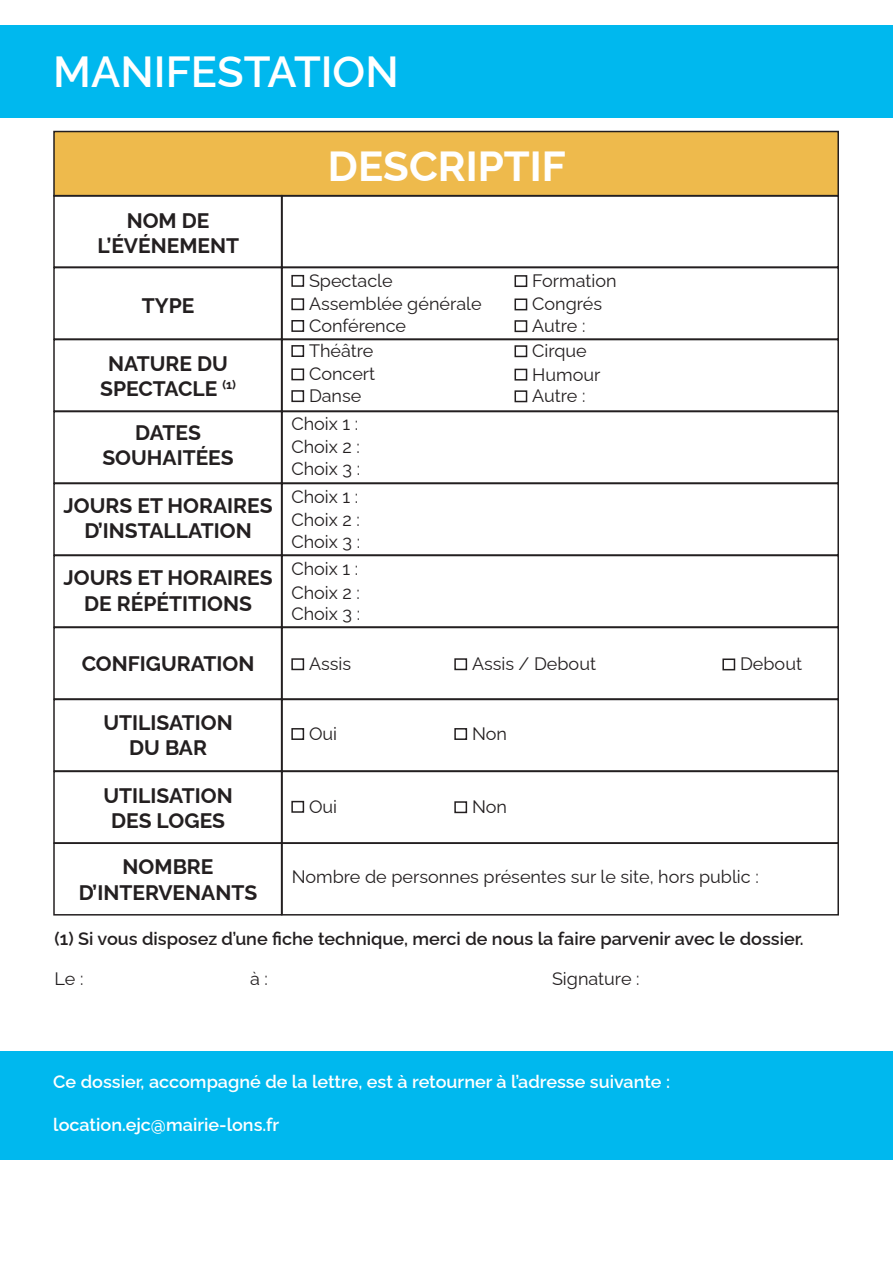
<style>
.page{position:relative;width:893px;height:1263px;background:#fff}
.page>*{position:absolute;margin:0;border:0;box-sizing:border-box;transform-origin:0 0}
.t1{font:600 43.5px "Raleway";color:#fff}
.t2{font:700 42px "Raleway";color:#fff}
.t3{font:700 21px/25.2px "Raleway";color:#231f20;text-align:center}
.t4{font:18px "Raleway";color:#231f20}
.t5{font:600 18px "Raleway";color:#fff}
.t6{font:600 18px "Raleway";color:#231f20}
</style>
<div class="page">
<div style="left:0;top:25px;width:893px;height:92px;background:#00b8ee"></div>
<div style="left:0;top:1051px;width:893px;height:109px;background:#00b8ee"></div>
<div style="left:54px;top:131px;width:784px;height:65px;background:#eeba4c"></div>
<div style="left:53px;top:131px;width:786px;height:66px;border:2px solid #231f20"></div>
<div style="left:53px;top:195px;width:229px;height:73px;border:2px solid #231f20"></div>
<div style="left:53px;top:555px;width:229px;height:73px;border:2px solid #231f20"></div>
<div style="left:53px;top:842px;width:229px;height:73px;border:2px solid #231f20"></div>
<div style="left:281px;top:195px;width:558px;height:73px;border:2px solid #231f20"></div>
<div style="left:281px;top:555px;width:558px;height:73px;border:2px solid #231f20"></div>
<div style="left:281px;top:842px;width:558px;height:73px;border:2px solid #231f20"></div>
<div style="left:53px;top:267px;width:229px;height:73px;border:2px solid #231f20"></div>
<div style="left:53px;top:627px;width:229px;height:73px;border:2px solid #231f20"></div>
<div style="left:281px;top:267px;width:558px;height:73px;border:2px solid #231f20"></div>
<div style="left:281px;top:627px;width:558px;height:73px;border:2px solid #231f20"></div>
<div style="left:53px;top:339px;width:229px;height:73px;border:2px solid #231f20"></div>
<div style="left:53px;top:699px;width:229px;height:73px;border:2px solid #231f20"></div>
<div style="left:281px;top:339px;width:558px;height:73px;border:2px solid #231f20"></div>
<div style="left:281px;top:699px;width:558px;height:73px;border:2px solid #231f20"></div>
<div style="left:53px;top:411px;width:229px;height:73px;border:2px solid #231f20"></div>
<div style="left:281px;top:411px;width:558px;height:73px;border:2px solid #231f20"></div>
<div style="left:53px;top:483px;width:229px;height:73px;border:2px solid #231f20"></div>
<div style="left:281px;top:483px;width:558px;height:73px;border:2px solid #231f20"></div>
<div style="left:291px;top:275px;width:13px;height:12px;border:2px solid #231f20"></div>
<div style="left:291px;top:345px;width:13px;height:12px;border:2px solid #231f20"></div>
<div style="left:454px;top:658px;width:13px;height:12px;border:2px solid #231f20"></div>
<div style="left:454px;top:728px;width:13px;height:12px;border:2px solid #231f20"></div>
<div style="left:454px;top:801px;width:13px;height:12px;border:2px solid #231f20"></div>
<div style="left:514px;top:275px;width:13px;height:12px;border:2px solid #231f20"></div>
<div style="left:514px;top:345px;width:13px;height:12px;border:2px solid #231f20"></div>
<div style="left:291px;top:298px;width:13px;height:12px;border:2px solid #231f20"></div>
<div style="left:291px;top:368px;width:13px;height:12px;border:2px solid #231f20"></div>
<div style="left:291px;top:658px;width:13px;height:12px;border:2px solid #231f20"></div>
<div style="left:291px;top:728px;width:13px;height:12px;border:2px solid #231f20"></div>
<div style="left:291px;top:801px;width:13px;height:12px;border:2px solid #231f20"></div>
<div style="left:514px;top:298px;width:13px;height:12px;border:2px solid #231f20"></div>
<div style="left:514px;top:369px;width:13px;height:12px;border:2px solid #231f20"></div>
<div style="left:514px;top:390px;width:13px;height:12px;border:2px solid #231f20"></div>
<div style="left:291px;top:320px;width:13px;height:12px;border:2px solid #231f20"></div>
<div style="left:291px;top:390px;width:13px;height:12px;border:2px solid #231f20"></div>
<div style="left:722px;top:658px;width:13px;height:12px;border:2px solid #231f20"></div>
<div style="left:514px;top:320px;width:13px;height:12px;border:2px solid #231f20"></div>
<p class="t1" style="left:53px;top:37px;width:347px">MANIFESTATION</p>
<p class="t3" style="left:127px;top:205px;width:84px">NOM DE</p>
<p class="t3" style="left:98px;top:231px;width:143px">L’ÉVÉNEMENT</p>
<p class="t3" style="left:142px;top:290px;width:54px">TYPE</p>
<p class="t3" style="left:100px;top:348px;width:137px">NATURE DU<br>SPECTACLE <sup>(1)</sup></p>
<p class="t3" style="left:135px;top:417px;width:67px">DATES</p>
<p class="t3" style="left:102px;top:442px;width:133px">SOUHAITÉES</p>
<p class="t3" style="left:64px;top:491px;width:210px">JOURS ET HORAIRES<br>D’INSTALLATION</p>
<p class="t3" style="left:64px;top:563px;width:210px">JOURS ET HORAIRES<br>DE RÉPÉTITIONS</p>
<p class="t3" style="left:82px;top:648px;width:174px">CONFIGURATION</p>
<p class="t3" style="left:104px;top:707px;width:131px">UTILISATION</p>
<p class="t3" style="left:129px;top:732px;width:79px">DU BAR</p>
<p class="t3" style="left:104px;top:780px;width:131px">UTILISATION</p>
<p class="t3" style="left:111px;top:805px;width:116px">DES LOGES</p>
<p class="t3" style="left:123px;top:852px;width:92px">NOMBRE</p>
<p class="t3" style="left:79px;top:877px;width:180px">D’INTERVENANTS</p>
<p class="t2" style="left:328px;top:133px;width:240px">DESCRIPTIF</p>
<p class="t4" style="left:309px;top:266px;width:85px">Spectacle</p>
<p class="t4" style="left:309px;top:289px;width:174px">Assemblée générale</p>
<p class="t4" style="left:309px;top:311px;width:99px">Conférence</p>
<p class="t4" style="left:309px;top:336px;width:66px">Théâtre</p>
<p class="t4" style="left:309px;top:360px;width:68px">Concert</p>
<p class="t4" style="left:309px;top:381px;width:54px">Danse</p>
<p class="t4" style="left:291px;top:409px;width:68px">Choix 1 :</p>
<p class="t4" style="left:291px;top:433px;width:70px">Choix 2 :</p>
<p class="t4" style="left:291px;top:454px;width:70px">Choix 3 :</p>
<p class="t4" style="left:291px;top:482px;width:68px">Choix 1 :</p>
<p class="t4" style="left:291px;top:506px;width:70px">Choix 2 :</p>
<p class="t4" style="left:291px;top:527px;width:70px">Choix 3 :</p>
<p class="t4" style="left:291px;top:554px;width:68px">Choix 1 :</p>
<p class="t4" style="left:291px;top:578px;width:70px">Choix 2 :</p>
<p class="t4" style="left:291px;top:600px;width:70px">Choix 3 :</p>
<p class="t4" style="left:532px;top:266px;width:86px">Formation</p>
<p class="t4" style="left:532px;top:290px;width:71px">Congrés</p>
<p class="t4" style="left:532px;top:311px;width:55px">Autre :</p>
<p class="t4" style="left:532px;top:336px;width:56px">Cirque</p>
<p class="t4" style="left:532px;top:360px;width:70px">Humour</p>
<p class="t4" style="left:532px;top:381px;width:55px">Autre :</p>
<p class="t4" style="left:309px;top:649px;width:44px">Assis</p>
<p class="t4" style="left:472px;top:649px;width:126px">Assis / Debout</p>
<p class="t4" style="left:309px;top:719px;width:30px">Oui</p>
<p class="t4" style="left:472px;top:719px;width:36px">Non</p>
<p class="t4" style="left:309px;top:792px;width:30px">Oui</p>
<p class="t4" style="left:472px;top:792px;width:36px">Non</p>
<p class="t4" style="left:740px;top:650px;width:63px">Debout</p>
<p class="t4" style="left:292px;top:862px;width:468px">Nombre de personnes présentes sur le site, hors public :</p>
<p class="t6" style="left:55px;top:924px;width:750px">(1) Si vous disposez d’une fiche technique, merci de nous la faire parvenir avec le dossier.</p>
<p class="t4" style="left:250px;top:964px;width:19px">à :</p>
<p class="t4" style="left:552px;top:964px;width:89px">Signature :</p>
<p class="t4" style="left:55px;top:964px;width:30px">Le :</p>
<p class="t5" style="left:53px;top:1067px;width:618px">Ce dossier, accompagné de la lettre, est à retourner à l’adresse suivante :</p>
<p class="t5" style="left:53px;top:1110px;width:228px">location.ejc@mairie-lons.fr</p>
</div>
